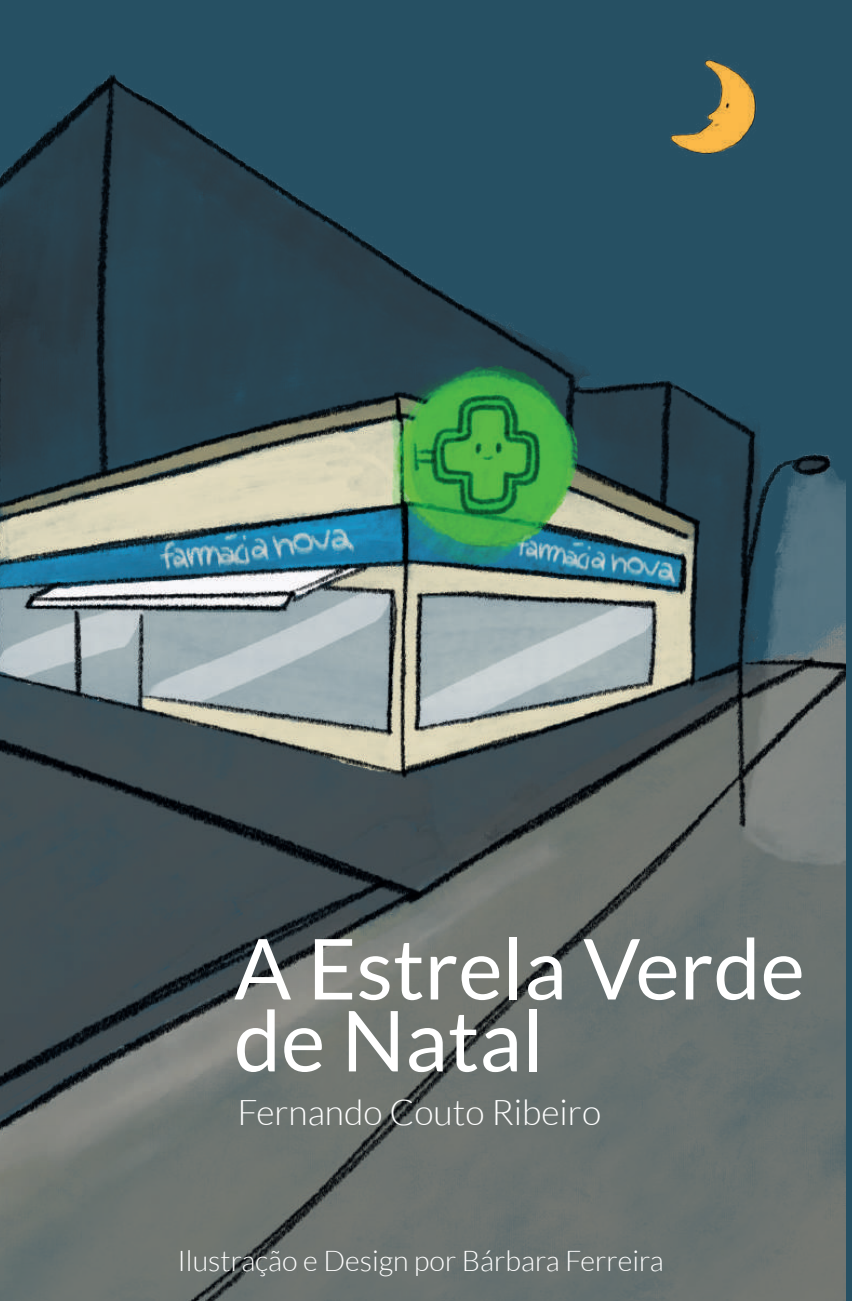
<style>
.page{position:relative;width:852px;height:1301px;background:#fff}
.page>*{position:absolute;margin:0;border:0;box-sizing:border-box;transform-origin:0 0}
.t1{font:84.15px/72px "Lato";color:#fff}
.t2{font:300 35.32px "Lato";color:#fff}
.t3{font:300 28.57px "Lato";color:#fff}
</style>
<div class="page">
<img style="left:0;top:0;width:845px;height:1300px">
<h1 class="t1" style="left:234px;top:932px;width:572px">A Estrela Verde de Natal</h1>
<p class="t2" style="left:237px;top:1093px;width:365px">Fernando Couto Ribeiro</p>
<p class="t3" style="left:177px;top:1245px;width:488px">Ilustração e Design por Bárbara Ferreira</p>
</div>
